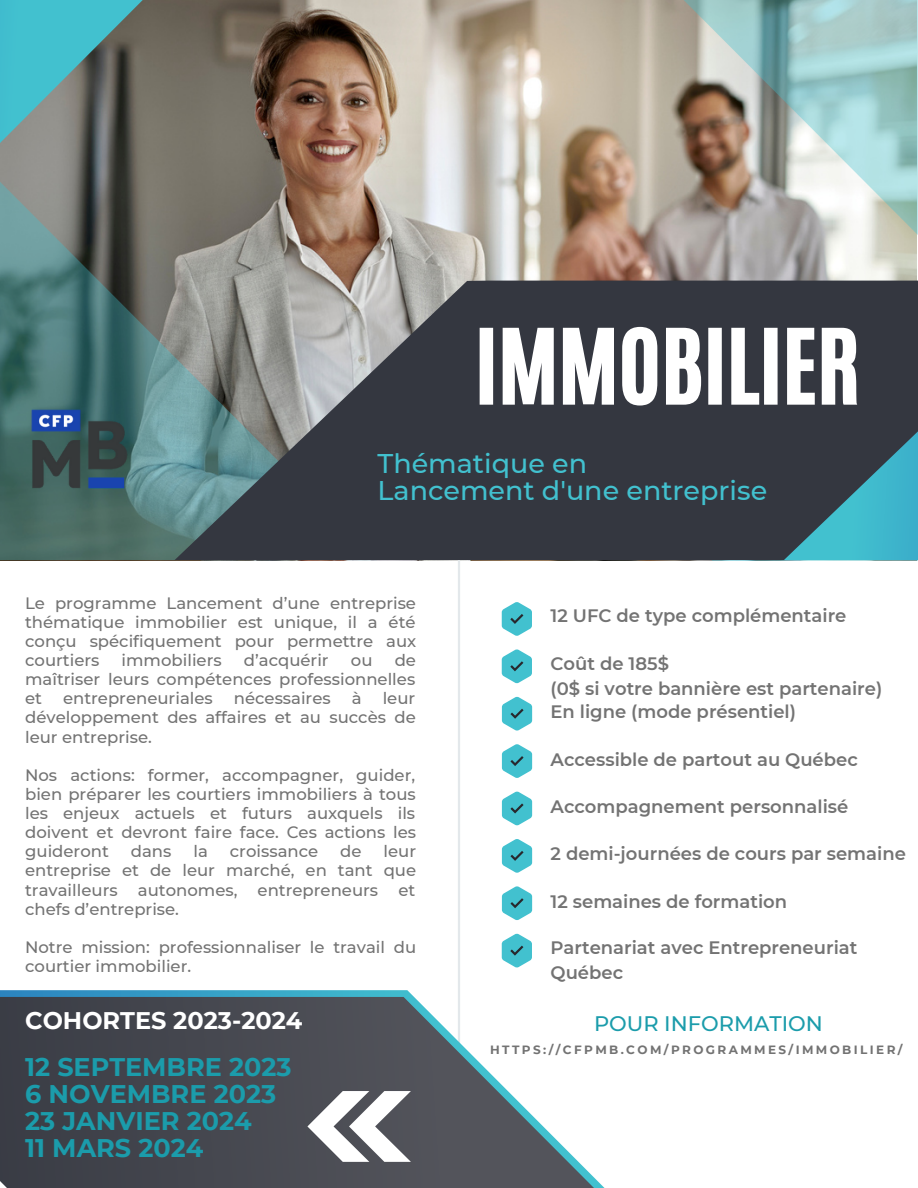
<style>
.page{position:relative;width:918px;height:1188px;background:#fff}
.page>*{position:absolute;margin:0;border:0;box-sizing:border-box;transform-origin:0 0}
.t1{font:87px "CA Generated";color:#fff}
.t2{font:500 27px "Montserrat";color:#42c1cf}
.t3{font:700 25.5px "Montserrat";color:#1b9cab}
.t4{font:700 24px "Montserrat";color:#fff}
.t5{font:500 21px "Montserrat";color:#1b9cab}
.t6{font:600 18px "Montserrat";color:#737373}
.t7{font:500 16.5px/19.2px "Montserrat";color:#737373;text-align:justify}
.t8{font:700 12px "Montserrat";letter-spacing:.2em;color:#737373}
</style>
<div class="page">
<img style="left:158px;top:0;width:481px;height:281px">
<hr style="left:458px;top:518px;width:2px;height:670px;background:#e3e8eb">
<svg style="left:0;top:134px;width:377px;height:426px;background:#707870"></svg>
<img style="left:639px;top:0;width:279px;height:281px">
<svg style="left:0;top:990px;width:414px;height:7px;background:#3ca2c7"></svg>
<svg style="left:0;top:997px;width:605px;height:191px;fill:#494b53"></svg>
<svg style="left:502px;top:602px;width:30px;height:34px"></svg>
<svg style="left:502px;top:649px;width:30px;height:34px"></svg>
<svg style="left:502px;top:697px;width:30px;height:34px"></svg>
<svg style="left:502px;top:744px;width:30px;height:34px"></svg>
<svg style="left:502px;top:792px;width:30px;height:33px"></svg>
<svg style="left:0;top:0;width:158px;height:147px;background:#598f92"></svg>
<svg style="left:502px;top:839px;width:30px;height:34px"></svg>
<svg style="left:502px;top:886px;width:30px;height:34px"></svg>
<svg style="left:175px;top:281px;width:743px;height:279px;background:#475158"></svg>
<svg style="left:307px;top:1091px;width:104px;height:71px"></svg>
<svg style="left:502px;top:934px;width:30px;height:34px"></svg>
<img style="left:0;top:370px;width:159px;height:158px">
<p class="t1" style="left:475px;top:304px;width:387px">IMMOBILIER</p>
<p class="t2" style="left:378px;top:447px;width:211px">Thématique en</p>
<p class="t2" style="left:378px;top:474px;width:391px">Lancement d'une entreprise</p>
<p class="t7" style="left:25px;top:593px;width:393px">Le programme Lancement d’une entreprise thématique immobilier est unique, il a été conçu spécifiquement pour permettre aux courtiers</p>
<p class="t7" style="left:122px;top:651px;width:102px">immobiliers</p>
<p class="t7" style="left:244px;top:651px;width:86px">d’acquérir</p>
<p class="t7" style="left:351px;top:651px;width:23px">ou</p>
<p class="t7" style="left:25px;top:651px;width:392px;text-indent:370px">de maîtriser leurs compétences professionnelles et</p>
<p class="t7" style="left:63px;top:689px;width:151px">entrepreneuriales</p>
<p class="t7" style="left:234px;top:689px;width:98px">nécessaires</p>
<p class="t7" style="left:352px;top:689px;width:11px">à</p>
<p class="t7" style="left:25px;top:689px;width:392px;text-indent:358px">leur développement des affaires et au succès de leur entreprise.</p>
<p class="t7" style="left:25px;top:765px;width:393px">Nos actions: former, accompagner, guider, bien préparer les courtiers immobiliers à tous les enjeux actuels et futurs auxquels ils doivent et devront faire face. Ces actions les guideront</p>
<p class="t7" style="left:131px;top:842px;width:42px">dans</p>
<p class="t7" style="left:193px;top:842px;width:16px">la</p>
<p class="t7" style="left:230px;top:842px;width:90px">croissance</p>
<p class="t7" style="left:340px;top:842px;width:23px">de</p>
<p class="t7" style="left:25px;top:842px;width:393px;text-indent:358px">leur entreprise et de leur marché, en tant que travailleurs autonomes, entrepreneurs et chefs d’entreprise.</p>
<p class="t7" style="left:25px;top:937px;width:393px">Notre mission: professionnaliser le travail du courtier immobilier.</p>
<p class="t4" style="left:25px;top:1006px;width:279px">COHORTES 2023-2024</p>
<p class="t3" style="left:25px;top:1052px;width:268px">12 SEPTEMBRE 2023</p>
<p class="t3" style="left:25px;top:1079px;width:253px">6 NOVEMBRE 2023</p>
<p class="t3" style="left:25px;top:1106px;width:228px">23 JANVIER 2024</p>
<p class="t3" style="left:25px;top:1133px;width:180px">11 MARS 2024</p>
<p class="t6" style="left:551px;top:604px;width:297px">12 UFC de type complémentaire</p>
<p class="t6" style="left:551px;top:652px;width:120px">Coût de 185$</p>
<p class="t6" style="left:551px;top:677px;width:333px">(0$ si votre bannière est partenaire)</p>
<p class="t6" style="left:551px;top:701px;width:247px">En ligne (mode présentiel)</p>
<p class="t6" style="left:551px;top:749px;width:309px">Accessible de partout au Québec</p>
<p class="t6" style="left:551px;top:795px;width:299px">Accompagnement personnalisé</p>
<p class="t6" style="left:551px;top:843px;width:357px">2 demi-journées de cours par semaine</p>
<p class="t6" style="left:551px;top:890px;width:238px">12 semaines de formation</p>
<p class="t6" style="left:551px;top:937px;width:308px">Partenariat avec Entrepreneuriat</p>
<p class="t6" style="left:551px;top:961px;width:74px">Québec</p>
<p class="t5" style="left:594px;top:1011px;width:230px">POUR INFORMATION</p>
<p class="t8" style="left:490px;top:1043px;width:414px">HTTPS://CFPMB.COM/PROGRAMMES/IMMOBILIER/</p>
</div>
